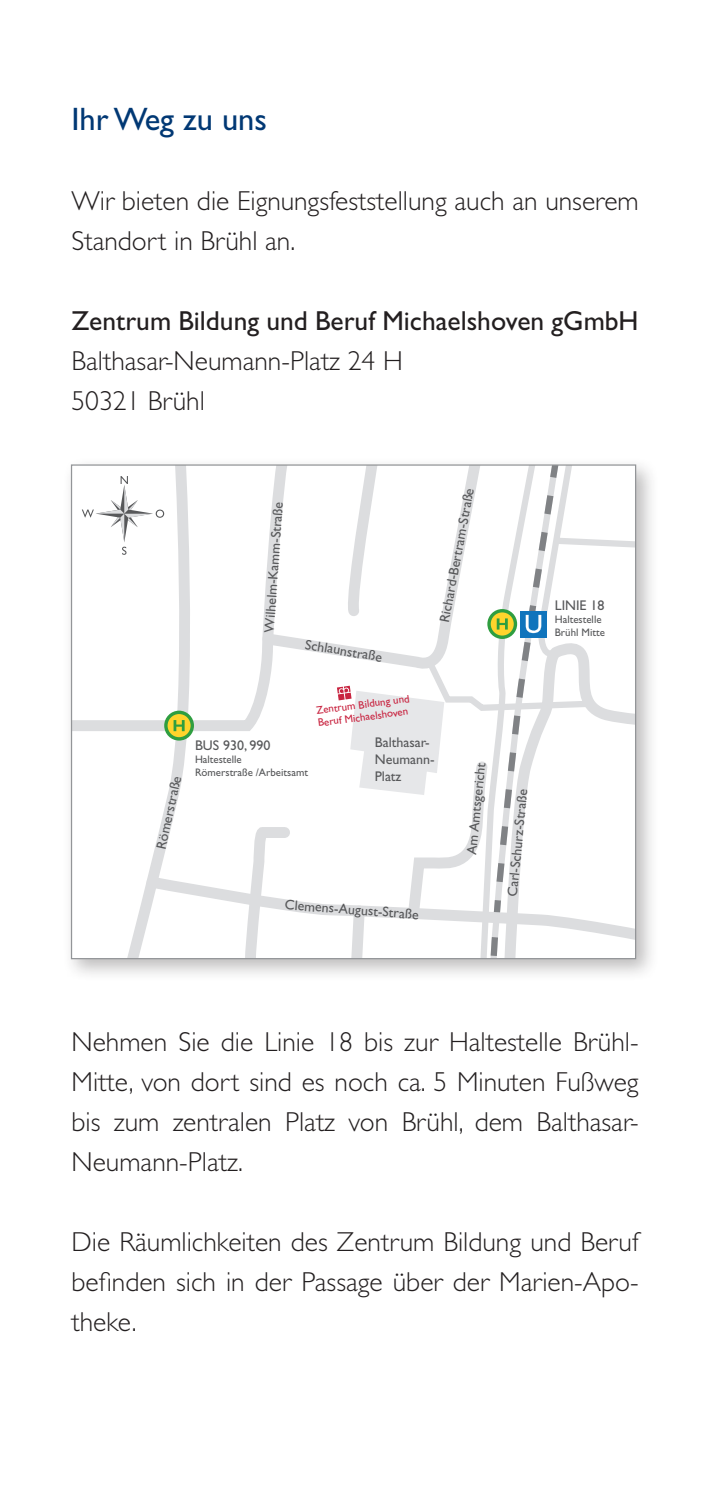
<style>
.page{position:relative;width:709px;height:1489px;background:#fff}
.page>*{position:absolute;margin:0;border:0;box-sizing:border-box;transform-origin:0 0}
.H3_Fließtext_Headlin{font:32.5px "Gill Sans Std";color:#013874}
.P_Fließtext{font:300 27.5px/40px "Gill Sans Std";color:#231f20;text-align:justify}
.P_Fließtext-2{font:27.5px "Gill Sans Std";color:#231f20}
.t1{font:14px/16.8px "Gill Sans Std";letter-spacing:-.005em;color:#57585a}
.t2{font:11px/13px "Gill Sans Std";color:#57585a}
.t3{font:11px/12.5px "Gill Sans Std";color:#c8233f}
</style>
<div class="page">
<div style="left:62px;top:456px;width:597px;height:525px;background:#231f20;opacity:.3"></div>
<div style="left:71px;top:465px;width:564px;height:493px;background:#fff"></div>
<svg style="left:127px;top:740px;width:60px;height:217px"></svg>
<svg style="left:73px;top:466px;width:199px;height:265px"></svg>
<svg style="left:255px;top:466px;width:82px;height:204px"></svg>
<svg style="left:141px;top:871px;width:196px;height:86px"></svg>
<svg style="left:222px;top:827px;width:73px;height:130px"></svg>
<svg style="left:164px;top:710px;width:30px;height:30px"></svg>
<svg style="left:82px;top:476px;width:82px;height:79px"></svg>
<svg style="left:337px;top:466px;width:297px;height:491px"></svg>
<p class="H3_Fließtext_Headlin" style="left:71px;top:100px;width:197px">Ihr Weg zu uns</p>
<p class="P_Fließtext" style="left:71px;top:181px;width:568px">Wir bieten die Eignungsfeststellung auch an unserem<br>Standort in Brühl an.</p>
<p class="P_Fließtext-2" style="left:71px;top:305px;width:568px">Zentrum Bildung und Beruf Michaelshoven gGmbH</p>
<p class="P_Fließtext" style="left:71px;top:341px;width:333px">Balthasar-Neumann-Platz 24 H</p>
<p class="P_Fließtext" style="left:71px;top:381px;width:135px">50321 Brühl</p>
<p class="t1" style="left:153px;top:847px;width:76px;rotate:-78deg">Römerstraße</p>
<p class="t1" style="left:261px;top:631px;width:132px;rotate:-86deg">Wilhelm-Kamm-Straße</p>
<p class="t1" style="left:307px;top:635px;width:79px;rotate:10deg">Schlaunstraße</p>
<p class="t3" style="left:315px;top:703px;width:95px;rotate:-7deg">Zentrum Bildung und<br>Beruf Michaelshoven</p>
<p class="t1" style="left:436px;top:620px;width:138px;rotate:-79deg">Richard-Bertram-Straße</p>
<p class="t1" style="left:195px;top:736px;width:77px">BUS 930, 990</p>
<p class="t2" style="left:195px;top:752px;width:114px">Haltestelle<br>Römerstraße /Arbeitsamt</p>
<p class="t1" style="left:375px;top:734px;width:61px">Balthasar-<br>Neumann-<br>Platz</p>
<p class="t1" style="left:463px;top:853px;width:94px;rotate:-84deg">Am Amtsgericht</p>
<p class="t1" style="left:285px;top:896px;width:136px;rotate:4deg">Clemens-August-Straße</p>
<p class="t1" style="left:503px;top:895px;width:110px;rotate:-84deg">Carl-Schurz-Straße</p>
<p class="t1" style="left:555px;top:596px;width:51px">LINIE 18</p>
<p class="t2" style="left:555px;top:612px;width:52px">Haltestelle<br>Brühl Mitte</p>
<p class="P_Fließtext" style="left:71px;top:1021px;width:568px">Nehmen Sie die Linie 18 bis zur Haltestelle Brühl-Mitte, von dort sind es noch ca. 5 Minuten Fußweg bis zum zentralen Platz von Brühl, dem Balthasar-Neumann-Platz.</p>
<p class="P_Fließtext" style="left:71px;top:1221px;width:568px">Die Räumlichkeiten des Zentrum Bildung und Beruf befinden sich in der Passage über der Marien-Apo&shy;theke.</p>
</div>
